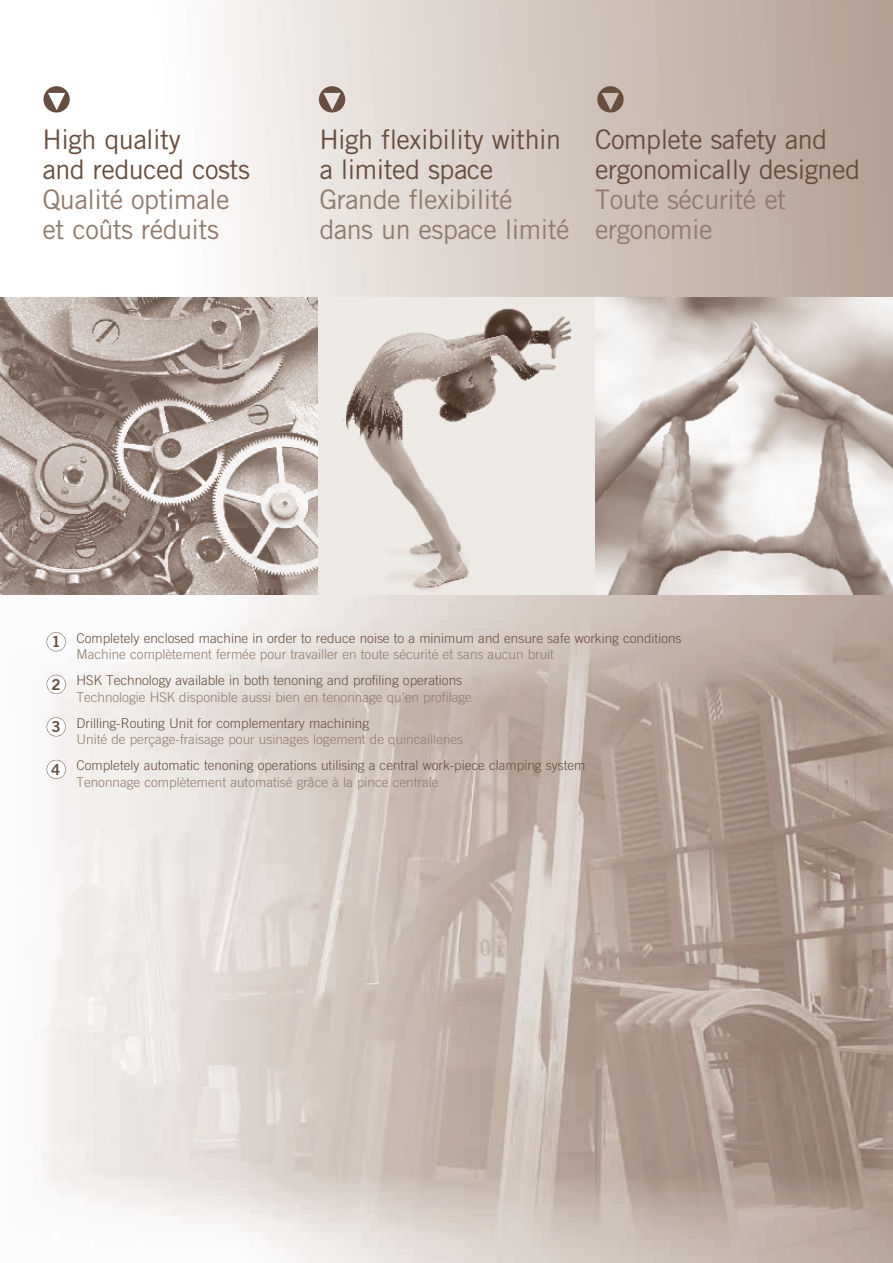
<style>
.page{position:relative;width:893px;height:1263px;background:#fff}
.page>*{position:absolute;margin:0;border:0;box-sizing:border-box;transform-origin:0 0}
.t1{font:27px/30px "Trade Gothic";letter-spacing:-.02em;color:#674e3f}
.t2{font:27px/30px "Trade Gothic";letter-spacing:-.02em;color:#917b6e}
.t3{font:15.15px "Trade Gothic Bold Two";color:#674e3f}
.t4{font:300 13.5px "Trade Gothic";color:#674e3f}
.t5{font:300 13.5px "Trade Gothic";color:#917b6e}
</style>
<div class="page">
<svg style="left:0;top:0;width:893px;height:298px"></svg>
<img style="left:0;top:298px;width:893px;height:965px">
<svg style="left:319px;top:298px;width:276px;height:297px;background:#dad3ce"></svg>
<svg style="left:595px;top:298px;width:298px;height:297px"></svg>
<svg style="left:597px;top:86px;width:27px;height:27px"></svg>
<svg style="left:43px;top:86px;width:27px;height:27px"></svg>
<svg style="left:319px;top:86px;width:26px;height:27px"></svg>
<svg style="left:47px;top:632px;width:19px;height:19px"></svg>
<svg style="left:47px;top:675px;width:19px;height:19px"></svg>
<svg style="left:47px;top:717px;width:19px;height:19px"></svg>
<svg style="left:47px;top:760px;width:19px;height:19px"></svg>
<h1 class="t1" style="left:43px;top:124px;width:209px">High quality<br>and reduced costs</h1>
<h1 class="t2" style="left:43px;top:184px;width:188px">Qualité optimale et coûts réduits</h1>
<h1 class="t1" style="left:319px;top:124px;width:243px">High flexibility within a limited space</h1>
<h1 class="t2" style="left:319px;top:184px;width:252px">Grande flexibilité dans un espace limité</h1>
<h1 class="t1" style="left:595px;top:124px;width:266px">Complete safety and ergonomically designed</h1>
<h1 class="t2" style="left:595px;top:184px;width:192px">Toute sécurité et ergonomie</h1>
<p class="t3" style="left:52px;top:632px;width:11px">1</p>
<p class="t3" style="left:52px;top:675px;width:11px">2</p>
<p class="t3" style="left:52px;top:717px;width:11px">3</p>
<p class="t3" style="left:51px;top:760px;width:11px">4</p>
<p class="t4" style="left:77px;top:630px;width:606px">Completely enclosed machine in order to reduce noise to a minimum and ensure safe working conditions</p>
<p class="t5" style="left:77px;top:646px;width:479px">Machine complètement fermée pour travailler en toute sécurité et sans aucun bruit</p>
<p class="t4" style="left:77px;top:672px;width:387px">HSK Technology available in both tenoning and profiling operations</p>
<p class="t5" style="left:77px;top:689px;width:397px">Technologie HSK disponible aussi bien en tenonnage qu’en profilage</p>
<p class="t4" style="left:77px;top:715px;width:294px">Drilling-Routing Unit for complementary machining</p>
<p class="t5" style="left:77px;top:731px;width:388px">Unité de perçage-fraisage pour usinages logement de quincailleries</p>
<p class="t4" style="left:77px;top:757px;width:510px">Completely automatic tenoning operations utilising a central work-piece clamping system</p>
<p class="t5" style="left:77px;top:774px;width:363px">Tenonnage complètement automatisé grâce à la pince centrale</p>
</div>
